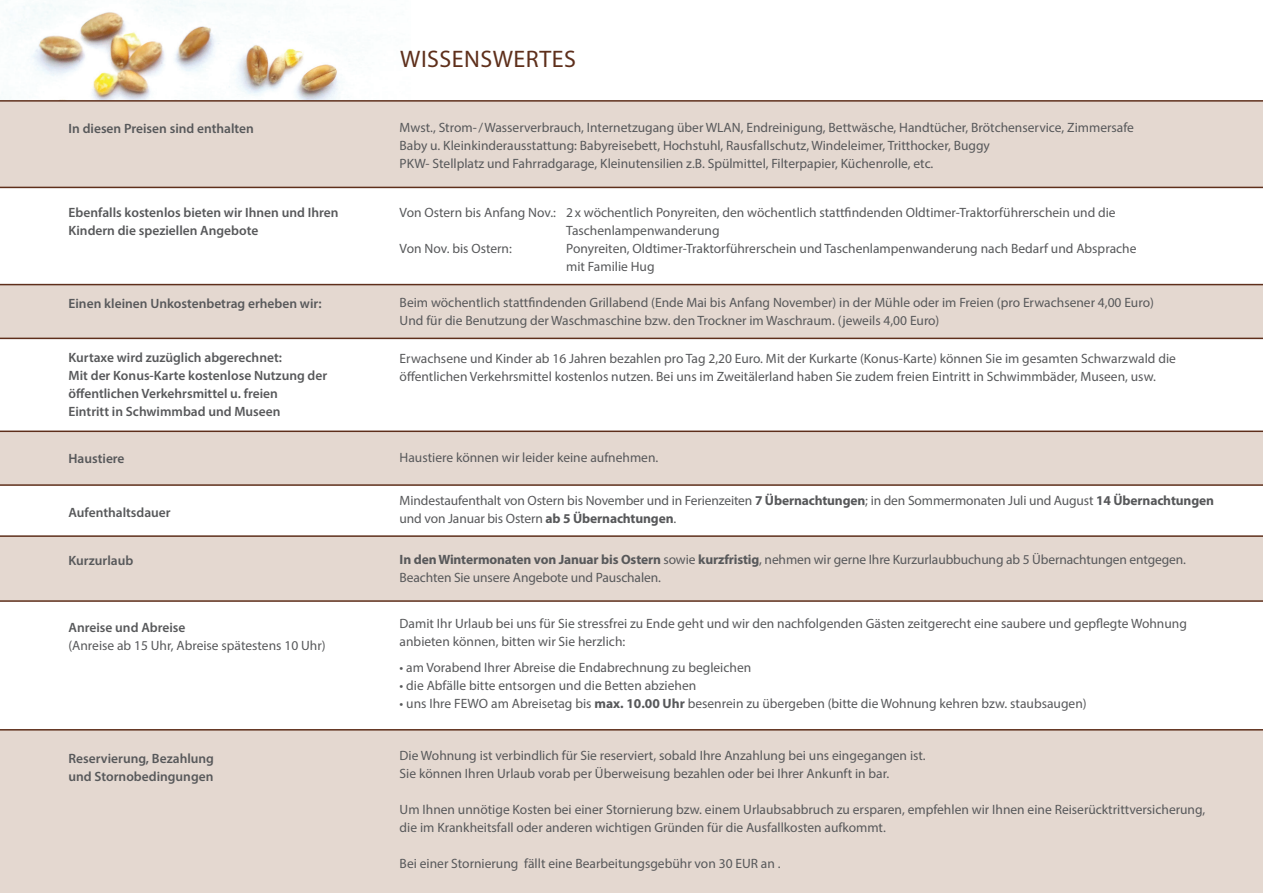
<style>
.page{position:relative;width:1263px;height:893px;background:#fff}
.page>*{position:absolute;margin:0;border:0;box-sizing:border-box;transform-origin:0 0}
.t1{font:24px "Myriad Pro";letter-spacing:.02em;color:#5e2f1b}
.t2{font:13.5px/18px "Myriad Pro";color:#57585a}
.t3{font:600 13.5px/18px "Myriad Pro";color:#57585a}
.s1{font-weight:700}
</style>
<div class="page">
<img style="left:0;top:0;width:340px;height:100px">
<svg style="left:0;top:431px;width:1263px;height:55px;background:#ddd0c7"></svg>
<div style="left:0;top:535px;width:1263px;height:67px;background:#e4d8d0"></div>
<div style="left:0;top:729px;width:1263px;height:164px;background:#e4d8d0"></div>
<svg style="left:0;top:284px;width:1263px;height:55px;background:#ddcfc6"></svg>
<div style="left:0;top:100px;width:1263px;height:88px;background:#e4d8d0"></div>
<p class="t3" style="left:69px;top:119px;width:187px">In diesen Preisen sind enthalten</p>
<p class="t3" style="left:69px;top:203px;width:271px">Ebenfalls kostenlos bieten wir Ihnen und Ihren<br>Kindern die speziellen Angebote</p>
<p class="t3" style="left:69px;top:294px;width:254px">Einen kleinen Unkostenbetrag erheben wir:</p>
<p class="t3" style="left:69px;top:348px;width:260px">Kurtaxe wird zuzüglich abgerechnet:<br>Mit der Konus-Karte kostenlose Nutzung der öffentlichen Verkehrsmittel u. freien<br>Eintritt in Schwimmbad und Museen</p>
<p class="t3" style="left:69px;top:449px;width:58px">Haustiere</p>
<p class="t3" style="left:69px;top:503px;width:104px">Aufenthaltsdauer</p>
<p class="t3" style="left:69px;top:551px;width:66px">Kurzurlaub</p>
<p class="t3" style="left:69px;top:618px;width:118px">Anreise und Abreise</p>
<p class="t2" style="left:69px;top:636px;width:259px">(Anreise ab 15 Uhr, Abreise spätestens 10 Uhr)</p>
<p class="t3" style="left:69px;top:749px;width:147px">Reservierung, Bezahlung und Stornobedingungen</p>
<h1 class="t1" style="left:400px;top:44px;width:177px">WISSENSWERTES</h1>
<p class="t2" style="left:400px;top:118px;width:736px">Mwst., Strom-/Wasserverbrauch, Internetzugang über WLAN, Endreinigung, Bettwäsche, Handtücher, Brötchenservice, Zimmersafe<br>Baby u. Kleinkinderausstattung: Babyreisebett, Hochstuhl, Rausfallschutz, Windeleimer, Tritthocker, Buggy<br>PKW- Stellplatz und Fahrradgarage, Kleinutensilien z.B. Spülmittel, Filterpapier, Küchenrolle, etc.</p>
<p class="t2" style="left:400px;top:203px;width:717px">Von Ostern bis Anfang Nov.: 2x wöchentlich Ponyreiten, den wöchentlich stattfindenden Oldtimer-Traktorführerschein und die</p>
<p class="t2" style="left:566px;top:221px;width:155px">Taschenlampenwanderung</p>
<p class="t2" style="left:400px;top:239px;width:114px">Von Nov. bis Ostern:</p>
<p class="t2" style="left:566px;top:239px;width:572px">Ponyreiten, Oldtimer-Traktorführerschein und Taschenlampenwanderung nach Bedarf und Absprache mit Familie Hug</p>
<p class="t2" style="left:400px;top:293px;width:756px">Beim wöchentlich stattfindenden Grillabend (Ende Mai bis Anfang November) in der Mühle oder im Freien (pro Erwachsener 4,00 Euro)<br>Und für die Benutzung der Waschmaschine bzw. den Trockner im Waschraum. (jeweils 4,00 Euro)</p>
<p class="t2" style="left:400px;top:349px;width:778px">Erwachsene und Kinder ab 16 Jahren bezahlen pro Tag 2,20 Euro. Mit der Kurkarte (Konus-Karte) können Sie im gesamten Schwarzwald die öffentlichen Verkehrsmittel kostenlos nutzen. Bei uns im Zweitälerland haben Sie zudem freien Eintritt in Schwimmbäder, Museen, usw.</p>
<p class="t2" style="left:400px;top:448px;width:260px">Haustiere können wir leider keine aufnehmen.</p>
<p class="t2" style="left:400px;top:491px;width:816px">Mindestaufenthalt von Ostern bis November und in Ferienzeiten <span class="s1">7 Übernachtungen</span>; in den Sommermonaten Juli und August <span class="s1">14 Übernachtungen </span>und von Januar bis Ostern <span class="s1">ab 5 Übernachtungen</span>.</p>
<p class="t2" style="left:400px;top:550px;width:788px"><span class="s1">In den Wintermonaten von Januar bis Ostern</span> sowie <span class="s1">kurzfristig</span>, nehmen wir gerne Ihre Kurzurlaubbuchung ab 5 Übernachtungen entgegen.<br>Beachten Sie unsere Angebote und Pauschalen.</p>
<p class="t2" style="left:400px;top:614px;width:789px">Damit Ihr Urlaub bei uns für Sie stressfrei zu Ende geht und wir den nachfolgenden Gästen zeitgerecht eine saubere und gepflegte Wohnung anbieten können, bitten wir Sie herzlich:</p>
<p class="t2" style="left:400px;top:658px;width:353px">• am Vorabend Ihrer Abreise die Endabrechnung zu begleichen</p>
<p class="t2" style="left:400px;top:676px;width:298px">• die Abfälle bitte entsorgen und die Betten abziehen</p>
<p class="t2" style="left:400px;top:694px;width:688px">• uns Ihre FEWO am Abreisetag bis <span class="s1">max. 10.00 Uhr</span> besenrein zu übergeben (bitte die Wohnung kehren bzw. staubsaugen)</p>
<p class="t2" style="left:400px;top:746px;width:528px">Die Wohnung ist verbindlich für Sie reserviert, sobald Ihre Anzahlung bei uns eingegangen ist.<br>Sie können Ihren Urlaub vorab per Überweisung bezahlen oder bei Ihrer Ankunft in bar.</p>
<p class="t2" style="left:400px;top:800px;width:807px">Um Ihnen unnötige Kosten bei einer Stornierung bzw. einem Urlaubsabbruch zu ersparen, empfehlen wir Ihnen eine Reiserücktrittversicherung, die im Krankheitsfall oder anderen wichtigen Gründen für die Ausfallkosten aufkommt.</p>
<p class="t2" style="left:400px;top:854px;width:382px">Bei einer Stornierung fällt eine Bearbeitungsgebühr von 30 EUR an .</p>
</div>
